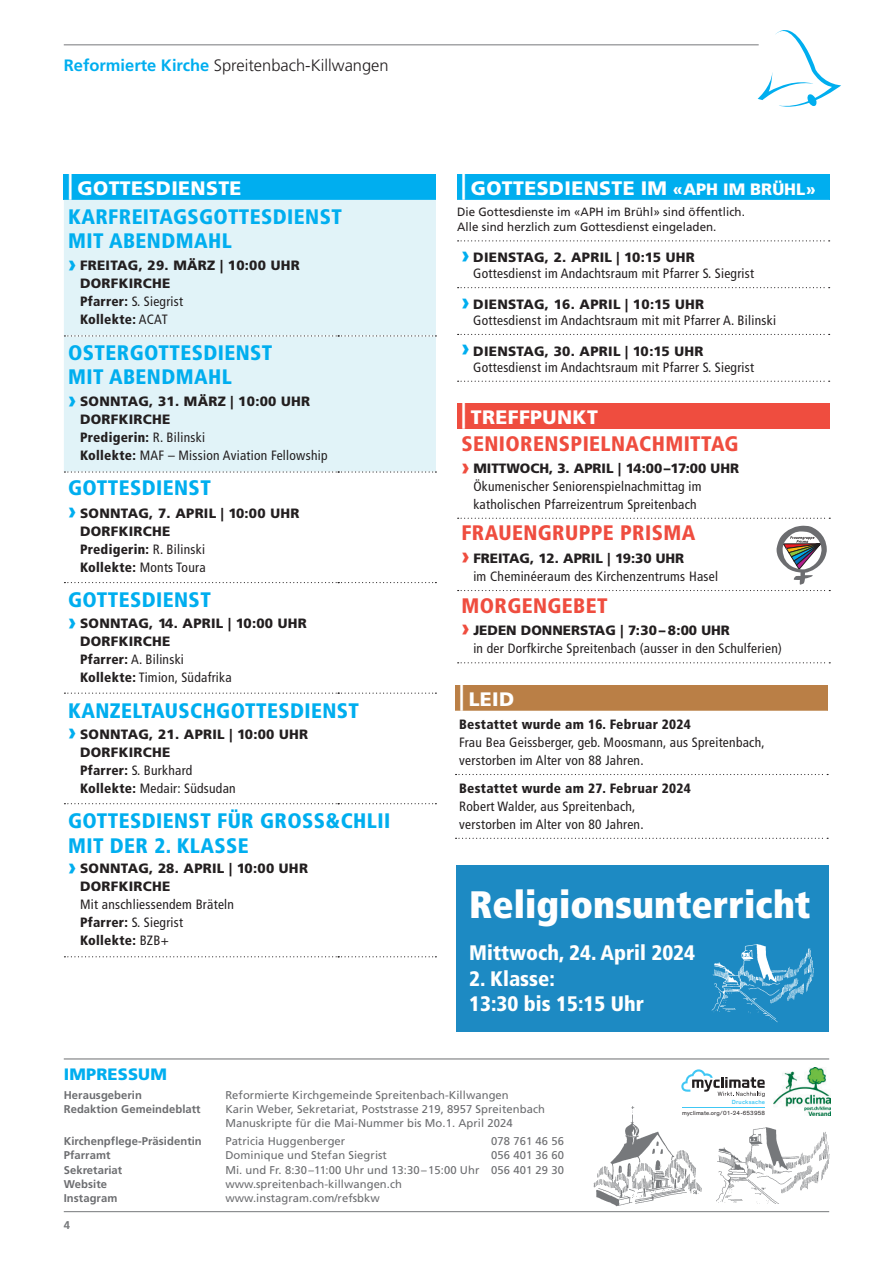
<style>
.page{position:relative;width:893px;height:1263px;background:#fff}
.page>*{position:absolute;margin:0;border:0;box-sizing:border-box;transform-origin:0 0}
.t1{font:900 condensed 38.25px "Frutiger";color:#fff}
.t2{font:900 condensed 21px/24px "Frutiger";letter-spacing:.02em;color:#00aeef}
.t3{font:900 condensed 21px "Frutiger";letter-spacing:.02em;color:#ef4d3f}
.t4{font:900 condensed 21px/25.5px "Frutiger";color:#fff}
.t5{font:900 19.5px "Frutiger";letter-spacing:.02em;color:#fff}
.t6{font:300 16.5px "Frutiger";color:#231f20}
.t7{font:900 16.5px "Frutiger";letter-spacing:.01em;color:#00aeef}
.t8{font:condensed 13.5px/18px "Frutiger";letter-spacing:.02em;color:#231f20}
.t9{font:900 13.5px/18px "Frutiger";letter-spacing:.02em;color:#231f20}
.t10{font:900 condensed 13.5px "Frutiger";letter-spacing:.02em;color:#231f20}
.t11{font:12px/15px "Frutiger";letter-spacing:.005em;color:#231f20;scale:.96 1}
.t12{font:11.25px/14.2px "Frutiger";letter-spacing:.005em;color:#6c6d70}
.t13{font:700 11.25px "Frutiger";letter-spacing:.005em;color:#6c6d70}
.t14{font:700 11.25px "Frutiger";color:#76787b}
.t15{font:6px "ae 305 a+Theinhardt";letter-spacing:.025em;color:#231f20}
.t16{font:500 6px "f 265 c 4+Theinhardt";letter-spacing:.03em;color:#40c7f4}
.s1{font-weight:700;color:#00aeef}
.s2{font-size:27px}
.s3{font-size:24px;color:#00aeef}
.s4{font-stretch:condensed}
.s5{font-weight:400;font-stretch:condensed}
.s6{font-weight:900;font-stretch:normal;font-size:24px;color:#00aeef}
.s7{font-weight:900;font-stretch:normal}
.s8{font-weight:900}
.s9{font-size:16.5px}
.s10{font-weight:900;font-stretch:normal;font-size:24px;color:#ef4d3f}
</style>
<div class="page">
<hr style="left:64px;top:45px;width:695px;height:1px;background:#76787b">
<hr style="left:64px;top:1211px;width:765px;height:1px;background:#76787b">
<hr style="left:64px;top:1059px;width:765px;height:1px;background:#6c6d70">
<svg style="left:758px;top:30px;width:83px;height:77px"></svg>
<img style="left:593px;top:1106px;width:109px;height:101px">
<img style="left:716px;top:1127px;width:114px;height:76px">
<hr style="left:682px;top:1107px;width:83px;height:1px;background:#40c7f4">
<svg style="left:681px;top:1069px;width:84px;height:28px"></svg>
<img style="left:774px;top:1068px;width:56px;height:47px">
<div style="left:457px;top:403px;width:373px;height:26px;background:#ef4d3f"></div>
<svg style="left:458px;top:518px;width:372px;height:1px"></svg>
<svg style="left:458px;top:662px;width:372px;height:1px"></svg>
<div style="left:455px;top:685px;width:373px;height:26px;background:#ba7f46"></div>
<svg style="left:456px;top:774px;width:372px;height:1px"></svg>
<svg style="left:456px;top:838px;width:372px;height:1px"></svg>
<svg style="left:458px;top:526px;width:372px;height:65px"></svg>
<div style="left:64px;top:174px;width:372px;height:26px;background:#00aeef"></div>
<div style="left:64px;top:200px;width:372px;height:271px;background:#e1f3f8"></div>
<svg style="left:64px;top:335px;width:372px;height:1px"></svg>
<svg style="left:64px;top:471px;width:372px;height:2px"></svg>
<svg style="left:64px;top:582px;width:372px;height:1px"></svg>
<svg style="left:64px;top:693px;width:372px;height:1px"></svg>
<svg style="left:64px;top:803px;width:372px;height:1px"></svg>
<svg style="left:64px;top:956px;width:372px;height:1px"></svg>
<div style="left:457px;top:174px;width:372px;height:26px;background:#00aeef"></div>
<svg style="left:457px;top:240px;width:372px;height:141px"></svg>
<svg style="left:458px;top:240px;width:372px;height:1px"></svg>
<svg style="left:458px;top:287px;width:372px;height:1px"></svg>
<svg style="left:458px;top:334px;width:372px;height:1px"></svg>
<svg style="left:458px;top:381px;width:372px;height:1px"></svg>
<div style="left:456px;top:865px;width:373px;height:167px;background:#1d8ac3"></div>
<img style="left:710px;top:943px;width:104px;height:79px">
<p class="t6" style="left:64px;top:56px;width:326px"><span class="s1">Reformierte Kirche</span> Spreitenbach-Killwangen</p>
<h3 class="t5" style="left:68px;top:176px;width:175px"><span class="s2">|</span> GOTTESDIENSTE</h3>
<h2 class="t2" style="left:68px;top:205px;width:275px">KARFREITAGSGOTTESDIENST<br>MIT ABENDMAHL</h2>
<p class="t9" style="left:80px;top:257px;width:221px;text-indent:-12px"><span class="s3">›</span> FREITAG, 29. MÄRZ | 10:00 UHR<br>DORFKIRCHE<br><span class="s4">Pfarrer:</span> <span class="s5">S. Siegrist<br></span><span class="s4">Kollekte:</span> <span class="s5">ACAT</span></p>
<h2 class="t2" style="left:68px;top:341px;width:206px">OSTERGOTTESDIENST<br>MIT ABENDMAHL</h2>
<p class="t8" style="left:80px;top:393px;width:249px;text-indent:-12px"><span class="s6">›</span> <span class="s7">SONNTAG, 31. MÄRZ | 10:00 UHR<br>DORFKIRCHE<br></span><span class="s8">Predigerin:</span> R. Bilinski<br><span class="s8">Kollekte:</span> MAF – Mission Aviation Fellowship</p>
<h2 class="t2" style="left:68px;top:476px;width:144px">GOTTESDIENST</h2>
<p class="t9" style="left:80px;top:504px;width:221px;text-indent:-12px"><span class="s3">›</span> SONNTAG, 7. APRIL | 10:00 UHR<br>DORFKIRCHE<br><span class="s4">Predigerin:</span> <span class="s5">R. Bilinski<br></span><span class="s4">Kollekte:</span> <span class="s5">Monts Toura</span></p>
<h2 class="t2" style="left:68px;top:588px;width:144px">GOTTESDIENST</h2>
<p class="t9" style="left:80px;top:614px;width:228px;text-indent:-12px"><span class="s3">›</span> SONNTAG, 14. APRIL | 10:00 UHR<br>DORFKIRCHE<br><span class="s4">Pfarrer:</span> <span class="s5">A. Bilinski<br></span><span class="s4">Kollekte:</span> <span class="s5">Timion, Südafrika</span></p>
<h2 class="t2" style="left:68px;top:698px;width:292px">KANZELTAUSCHGOTTESDIENST</h2>
<p class="t9" style="left:80px;top:725px;width:230px;text-indent:-12px"><span class="s3">›</span> SONNTAG, 21. APRIL | 10:00 UHR<br>DORFKIRCHE<br><span class="s4">Pfarrer:</span> <span class="s5">S. Burkhard<br></span><span class="s4">Kollekte:</span> <span class="s5">Medair: Südsudan</span></p>
<h2 class="t2" style="left:68px;top:809px;width:324px">GOTTESDIENST FÜR GROSS&amp;CHLII<br>MIT DER 2. KLASSE</h2>
<p class="t9" style="left:80px;top:859px;width:229px;text-indent:-12px"><span class="s3">›</span> SONNTAG, 28. APRIL | 10:00 UHR<br>DORFKIRCHE</p>
<p class="t8" style="left:80px;top:896px;width:155px">Mit anschliessendem Bräteln<br><span class="s8">Pfarrer:</span> S. Siegrist<br><span class="s8">Kollekte:</span> BZB+</p>
<h3 class="t5" style="left:461px;top:176px;width:356px"><span class="s2">|</span> GOTTESDIENSTE IM <span class="s9">«APH IM BRÜHL»</span></h3>
<p class="t11" style="left:457px;top:204px;width:301px">Die Gottesdienste im «APH im Brühl» sind öffentlich.<br>Alle sind herzlich zum Gottesdienst eingeladen.</p>
<p class="t8" style="left:473px;top:249px;width:282px;line-height:16.5px;text-indent:-12px"><span class="s6">›</span> <span class="s7">DIENSTAG, 2. APRIL | 10:15 UHR<br></span>Gottesdienst im Andachtsraum mit Pfarrer S. Siegrist</p>
<p class="t8" style="left:473px;top:296px;width:304px;line-height:16.5px;text-indent:-12px"><span class="s6">›</span> <span class="s7">DIENSTAG, 16. APRIL | 10:15 UHR<br></span>Gottesdienst im Andachtsraum mit mit Pfarrer A. Bilinski</p>
<p class="t8" style="left:473px;top:343px;width:282px;line-height:16.5px;text-indent:-12px"><span class="s6">›</span> <span class="s7">DIENSTAG, 30. APRIL | 10:15 UHR<br></span>Gottesdienst im Andachtsraum mit Pfarrer S. Siegrist</p>
<h3 class="t5" style="left:461px;top:405px;width:138px"><span class="s2">|</span> TREFFPUNKT</h3>
<h2 class="t3" style="left:461px;top:431px;width:279px">SENIORENSPIELNACHMITTAG</h2>
<p class="t8" style="left:473px;top:460px;width:267px;text-indent:-12px"><span class="s10">›</span> <span class="s7">MITTWOCH, 3. APRIL | 14:00–17:00 UHR<br></span>Ökumenischer Seniorenspielnachmittag im katholischen Pfarreizentrum Spreitenbach</p>
<h2 class="t3" style="left:461px;top:520px;width:236px">FRAUENGRUPPE PRISMA</h2>
<p class="t8" style="left:473px;top:549px;width:246px;text-indent:-12px"><span class="s10">›</span> <span class="s7">FREITAG, 12. APRIL | 19:30 UHR<br></span>im Cheminéeraum des Kirchenzentrums Hasel</p>
<h2 class="t3" style="left:461px;top:593px;width:148px">MORGENGEBET</h2>
<p class="t8" style="left:473px;top:621px;width:310px;text-indent:-12px"><span class="s10">›</span> <span class="s7">JEDEN DONNERSTAG | 7:30– 8:00 UHR<br></span>in der Dorfkirche Spreitenbach (ausser in den Schulferien)</p>
<h3 class="t5" style="left:459px;top:687px;width:56px"><span class="s2">|</span> LEID</h3>
<p class="t10" style="left:459px;top:716px;width:233px">Bestattet wurde am 16. Februar 2024</p>
<p class="t8" style="left:459px;top:734px;width:307px">Frau Bea Geissberger, geb. Moosmann, aus Spreitenbach, verstorben im Alter von 88 Jahren.</p>
<p class="t10" style="left:459px;top:780px;width:233px">Bestattet wurde am 27. Februar 2024</p>
<p class="t8" style="left:459px;top:797px;width:186px">Robert Walder, aus Spreitenbach, verstorben im Alter von 80 Jahren.</p>
<h1 class="t1" style="left:469px;top:881px;width:343px">Religionsunterricht</h1>
<h2 class="t4" style="left:469px;top:940px;width:227px">Mittwoch, 24. April 2024</h2>
<h2 class="t4" style="left:469px;top:965px;width:176px">2. Klasse:<br>13:30 bis 15:15 Uhr</h2>
<p class="t7" style="left:64px;top:1065px;width:105px">IMPRESSUM</p>
<p class="t13" style="left:64px;top:1088px;width:80px">Herausgeberin</p>
<p class="t12" style="left:225px;top:1088px;width:285px">Reformierte Kirchgemeinde Spreitenbach-Killwangen</p>
<p class="t13" style="left:64px;top:1103px;width:138px">Redaktion Gemeindeblatt</p>
<p class="t12" style="left:225px;top:1102px;width:321px">Karin Weber, Sekretariat, Poststrasse 219, 8957 Spreitenbach<br>Manuskripte für die Mai-Nummer bis Mo.1. April 2024</p>
<p class="t13" style="left:64px;top:1134px;width:140px">Kirchenpflege-Präsidentin</p>
<p class="t12" style="left:225px;top:1134px;width:121px">Patricia Huggenberger</p>
<p class="t12" style="left:491px;top:1134px;width:74px">078 761 46 56</p>
<p class="t13" style="left:64px;top:1149px;width:48px">Pfarramt</p>
<p class="t12" style="left:225px;top:1148px;width:163px">Dominique und Stefan Siegrist</p>
<p class="t12" style="left:491px;top:1148px;width:74px">056 401 36 60</p>
<p class="t13" style="left:64px;top:1163px;width:60px">Sekretariat</p>
<p class="t12" style="left:225px;top:1162px;width:340px">Mi. und Fr. 8:30–11:00 Uhr und 13:30–15:00 Uhr 056 401 29 30</p>
<p class="t13" style="left:64px;top:1177px;width:45px">Website</p>
<p class="t12" style="left:225px;top:1177px;width:178px">www.spreitenbach-killwangen.ch</p>
<p class="t13" style="left:64px;top:1191px;width:55px">Instagram</p>
<p class="t12" style="left:225px;top:1191px;width:156px">www.instagram.com/refsbkw</p>
<p class="t14" style="left:64px;top:1218px;width:8px">4</p>
<p class="t16" style="left:732px;top:1098px;width:35px">Drucksache</p>
<p class="t15" style="left:682px;top:1110px;width:84px">myclimate.org/01-24-653958</p>
</div>
